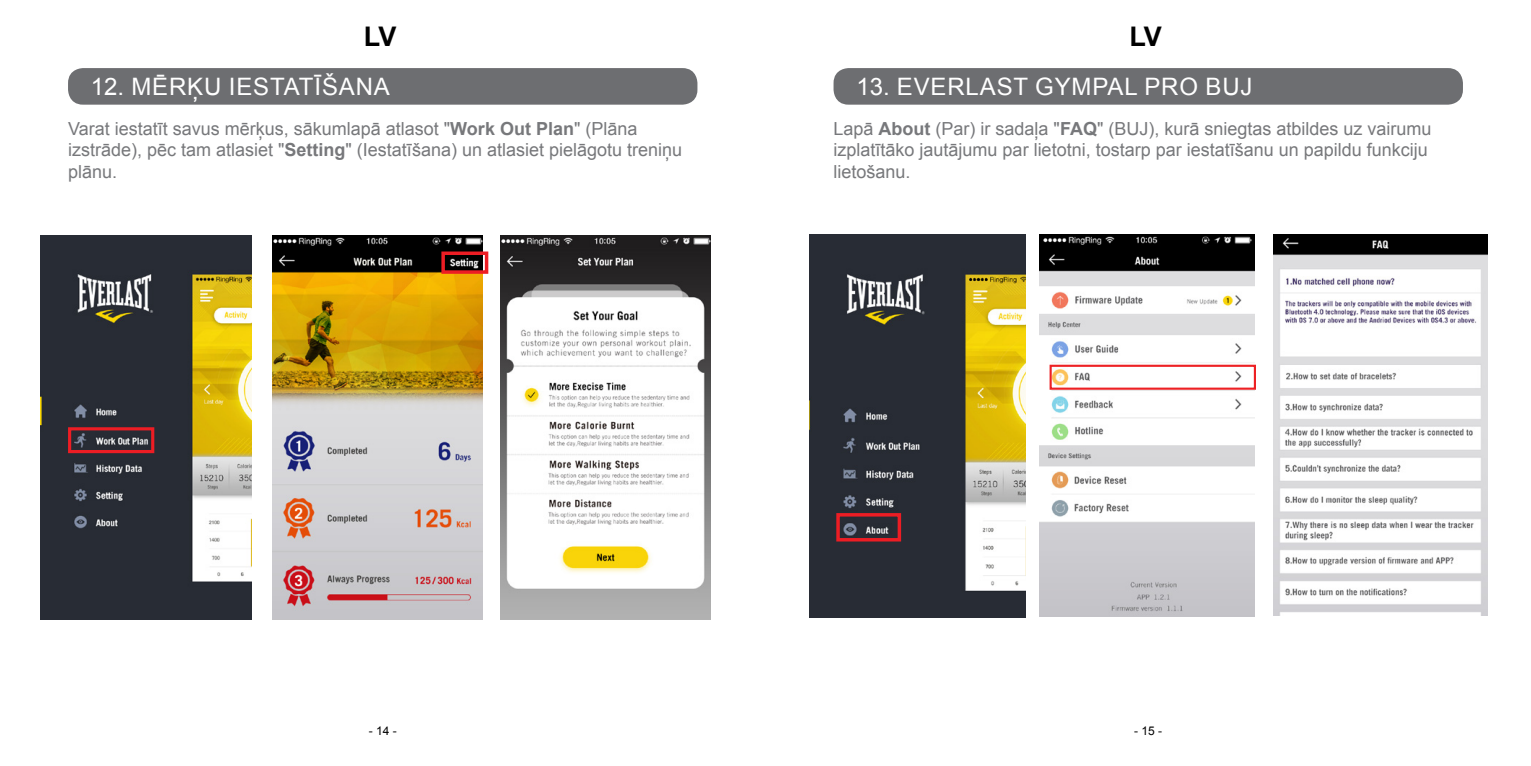
<style>
.page{position:relative;width:1531px;height:766px;background:#fff}
.page>*{position:absolute;margin:0;border:0;box-sizing:border-box;transform-origin:0 0}
.t1{font:700 27px "Arial";color:#000}
.t2{font:24px "Arial";letter-spacing:.035em;color:#fff}
.t3{font:18px/21.6px "Arial";color:#77787b}
.t4{font:12px "Arial";color:#000}
.s1{font-weight:700}
</style>
<div class="page">
<div style="left:68px;top:68px;width:629px;height:37px;background:#6d6e71;border-radius:15px"></div>
<img style="left:41px;top:235px;width:210px;height:384px">
<img style="left:272px;top:235px;width:211px;height:384px">
<img style="left:500px;top:235px;width:211px;height:384px">
<div style="left:68px;top:427px;width:86px;height:26px;border:3px solid #ed1d24"></div>
<div style="left:441px;top:251px;width:47px;height:23px;border:3px solid #ed1d24"></div>
<img style="left:1040px;top:234px;width:214px;height:382px">
<div style="left:833px;top:68px;width:630px;height:37px;background:#6d6e71;border-radius:15px"></div>
<img style="left:1273px;top:234px;width:214px;height:381px">
<div style="left:1049px;top:364px;width:207px;height:25px;border:2px solid #ed2124"></div>
<img style="left:809px;top:234px;width:217px;height:383px">
<div style="left:836px;top:513px;width:65px;height:28px;border:3px solid #ed1d24"></div>
<h1 class="t1" style="left:364px;top:18px;width:34px">LV</h1>
<h1 class="t1" style="left:1129px;top:18px;width:34px">LV</h1>
<h2 class="t2" style="left:91px;top:70px;width:300px">12. MĒRĶU IESTATĪŠANA</h2>
<p class="t3" style="left:68px;top:117px;width:616px">Varat iestatīt savus mērķus, sākumlapā atlasot "<span class="s1">Work Out Plan</span>" (Plāna izstrāde), pēc tam atlasiet "<span class="s1">Setting</span>" (Iestatīšana) un atlasiet pielāgotu treniņu plānu.</p>
<h2 class="t2" style="left:856px;top:70px;width:398px">13. EVERLAST GYMPAL PRO BUJ</h2>
<p class="t3" style="left:833px;top:117px;width:599px">Lapā <span class="s1">About</span> (Par) ir sadaļa "<span class="s1">FAQ</span>" (BUJ), kurā sniegtas atbildes uz vairumu izplatītāko jautājumu par lietotni, tostarp par iestatīšanu un papildu funkciju lietošanu.</p>
<p class="t4" style="left:369px;top:722px;width:30px">- 14 -</p>
<p class="t4" style="left:1134px;top:722px;width:30px">- 15 -</p>
</div>
